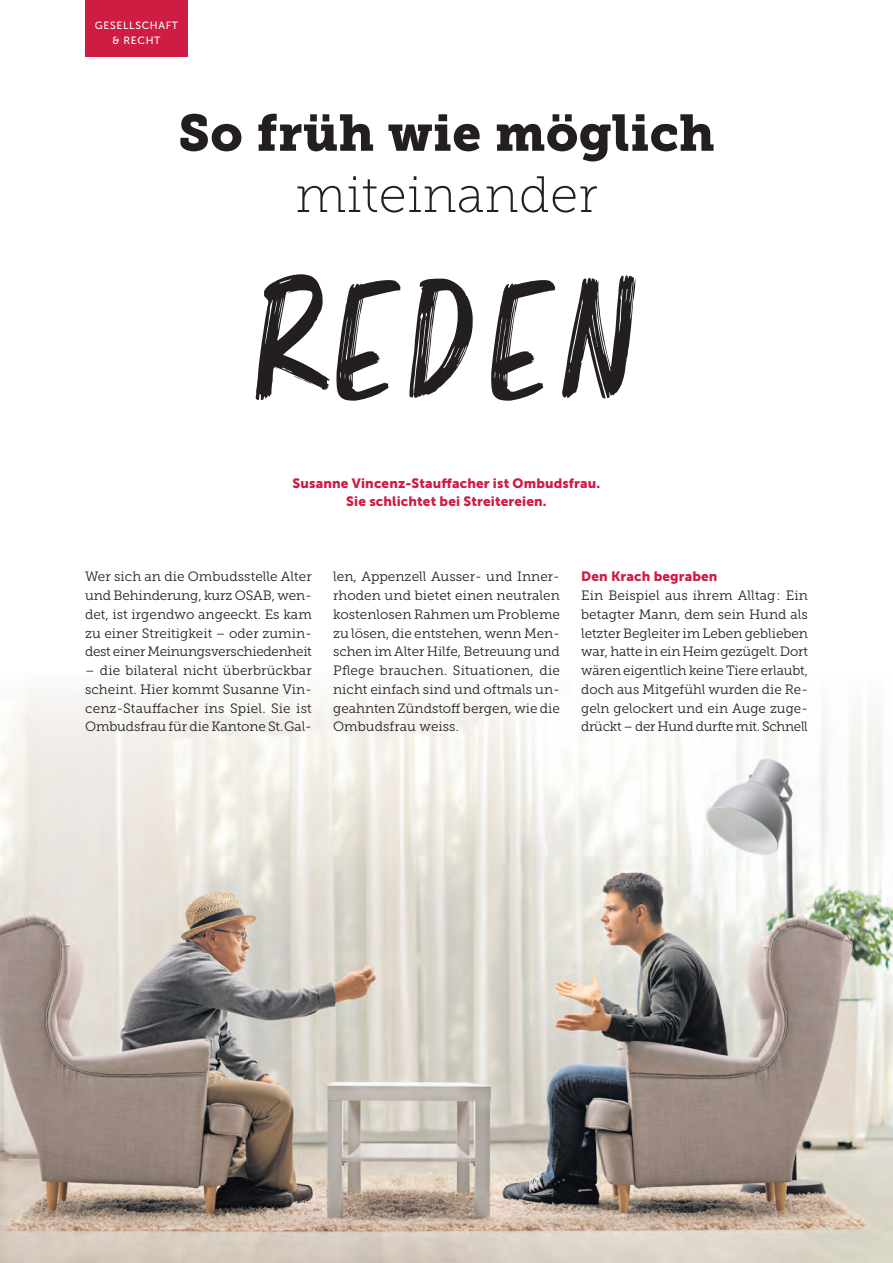
<style>
.page{position:relative;width:893px;height:1263px;background:#fff}
.page>*{position:absolute;margin:0;border:0;box-sizing:border-box;transform-origin:0 0}
.Box_Kurs_Gesellschaft_Recht{font:italic 157.5px "Smoothy";letter-spacing:.05em;color:#231f20}
.Titel{font:51px/61.2px "Museo Slab 900";letter-spacing:.01em;color:#231f20;text-align:center}
.Grundtext{font:13.5px/18.8px "Museo Slab 300";letter-spacing:-.005em;color:#231f20;text-align:justify}
.Lead{font:13.5px/18.8px "Museo Sans 900";letter-spacing:.01em;color:#cf1c43;text-align:center}
.Zwischentitel{font:13.5px "Museo Sans 900";letter-spacing:.01em;color:#cf1c43}
.t1{font:10.5px/15px "Museo Sans 500";letter-spacing:.06em;color:#fff;text-align:center}
.s1{font-family:"Museo Slab 100"}
</style>
<div class="page">
<img style="left:0;top:685px;width:893px;height:578px">
<div style="left:85px;top:0;width:103px;height:56px;background:#cf1c43"></div>
<p class="t1" style="left:95px;top:17px;width:85px">GESELLSCHAFT &amp; RECHT</p>
<p class="Titel" style="left:178px;top:103px;width:538px">So früh wie möglich <span class="s1">miteinander</span></p>
<p class="Box_Kurs_Gesellschaft_Recht" style="left:243px;top:228px;width:392px">REDEN</p>
<p class="Lead" style="left:293px;top:473px;width:309px">Susanne Vincenz-Stauffacher ist Ombudsfrau.<br>Sie schlichtet bei Streitereien.</p>
<p class="Grundtext" style="left:85px;top:567px;width:228px">Wer sich an die Ombudsstelle Alter und Behinderung, kurz OSAB, wen&shy;det, ist irgendwo angeeckt. Es kam zu einer Streitigkeit – oder zumin&shy;dest einer Meinungsverschiedenheit</p>
<p class="Grundtext" style="left:85px;top:661px;width:228px">– die bilateral nicht überbrückbar scheint. Hier kommt Susanne Vin&shy;cenz-Stauffacher ins Spiel. Sie ist Ombudsfrau für die Kantone St.Gal-</p>
<p class="Grundtext" style="left:333px;top:567px;width:228px">len, Appenzell Ausser- und Inner&shy;rhoden und bietet einen neutralen kostenlosen Rahmen um Probleme zu lösen, die entstehen, wenn Men&shy;schen im Alter Hilfe, Betreuung und Pflege brauchen. Situationen, die nicht einfach sind und oftmals un&shy;geahnten Zündstoff bergen, wie die Ombudsfrau weiss.</p>
<p class="Zwischentitel" style="left:581px;top:569px;width:138px">Den Krach begraben</p>
<p class="Grundtext" style="left:581px;top:586px;width:228px">Ein Beispiel aus ihrem Alltag: Ein betagter Mann, dem sein Hund als letzter Begleiter im Leben geblieben war, hatte in ein Heim gezügelt. Dort wären eigentlich keine Tiere erlaubt, doch aus Mitgefühl wurden die Re&shy;geln gelockert und ein Auge zuge&shy;drückt – der Hund durfte mit. Schnell</p>
</div>
